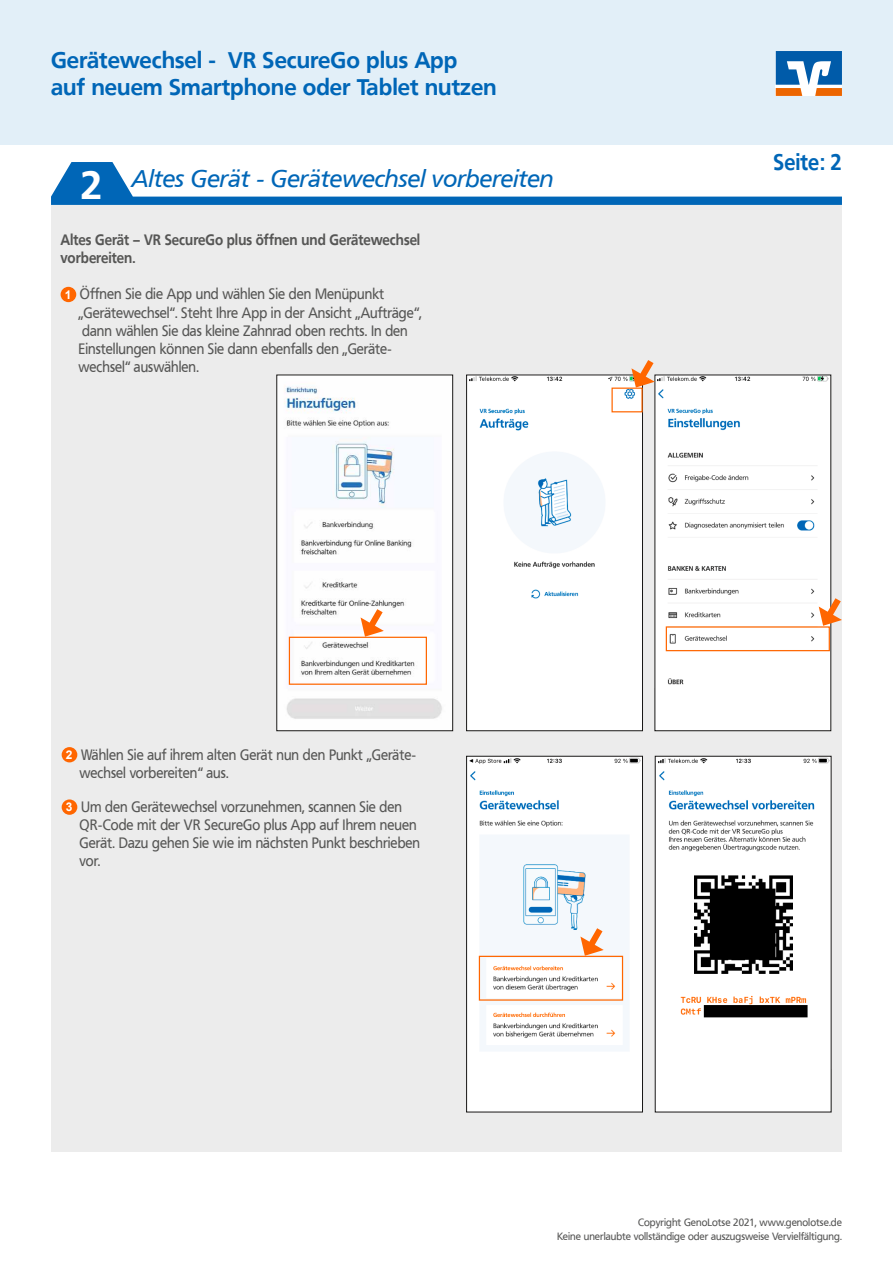
<style>
.page{position:relative;width:893px;height:1263px;background:#fff}
.page>*{position:absolute;margin:0;border:0;box-sizing:border-box;transform-origin:0 0}
.t1{font:700 39.3px "Frutiger VR";color:#fff}
.t2{font:italic 24px "Frutiger VR";color:#0066b7}
.t3{font:700 22.5px/27px "Frutiger VR";color:#0066b7}
.t4{font:700 22.5px "Frutiger VR";color:#0066b7;scale:.9 1}
.t5{font:15px/18px "Frutiger VR";color:#565655;scale:.9 1}
.t6{font:700 15px/18px "Frutiger VR";color:#565655;scale:.9 1}
.t7{font:10.5px/13.5px "Frutiger VR";color:#565655;text-align:right;scale:.95 1}
.s1{font-family:"Arial";font-weight:700;font-size:12px;color:#fff}
</style>
<div class="page">
<div style="left:0;top:0;width:893px;height:145px;background:#e2eff8"></div>
<svg style="left:776px;top:51px;width:66px;height:45px;background:#6e8eac"></svg>
<div style="left:51px;top:201px;width:791px;height:951px;background:#ececec"></div>
<svg style="left:51px;top:162px;width:791px;height:43px"></svg>
<div style="left:61px;top:287px;width:15px;height:15px;background:#f60;border-radius:50%"></div>
<div style="left:655px;top:375px;width:176px;height:356px;background:#fff"></div>
<img style="left:658px;top:377px;width:171px;height:308px">
<div style="left:62px;top:747px;width:15px;height:15px;background:#f60;border-radius:50%"></div>
<div style="left:62px;top:799px;width:15px;height:16px;background:#f60;border-radius:50%"></div>
<img style="left:279px;top:377px;width:172px;height:352px">
<div style="left:277px;top:375px;width:176px;height:356px;border:1px solid #181716"></div>
<div style="left:289px;top:637px;width:138px;height:48px;border:1px solid #f60"></div>
<svg style="left:361px;top:602px;width:27px;height:35px"></svg>
<div style="left:467px;top:375px;width:175px;height:356px;background:#fff"></div>
<img style="left:469px;top:377px;width:172px;height:222px">
<div style="left:466px;top:375px;width:177px;height:356px;border:1px solid #181716"></div>
<div style="left:611px;top:388px;width:32px;height:24px;border:1px solid #f60"></div>
<svg style="left:631px;top:360px;width:28px;height:28px"></svg>
<div style="left:666px;top:626px;width:164px;height:25px;border:1px solid #f60"></div>
<svg style="left:819px;top:591px;width:23px;height:35px"></svg>
<div style="left:467px;top:756px;width:175px;height:356px;background:#fff"></div>
<img style="left:469px;top:758px;width:172px;height:293px">
<div style="left:466px;top:756px;width:177px;height:356px;border:1px solid #181716"></div>
<div style="left:655px;top:756px;width:176px;height:356px;background:#fff"></div>
<img style="left:658px;top:758px;width:171px;height:260px">
<div style="left:479px;top:956px;width:144px;height:45px;border:1px solid #f60"></div>
<svg style="left:580px;top:921px;width:28px;height:35px"></svg>
<h3 class="t3" style="left:51px;top:47px;width:447px">Gerätewechsel - VR SecureGo plus App auf neuem Smartphone oder Tablet nutzen</h3>
<h2 class="t2" style="left:132px;top:164px;width:423px">Altes Gerät - Gerätewechsel vorbereiten</h2>
<h1 class="t1" style="left:80px;top:161px;width:24px">2</h1>
<p class="t6" style="left:61px;top:231px;width:401px">Altes Gerät – VR SecureGo plus öffnen und Gerätewechsel vorbereiten.</p>
<p class="t5" style="left:79px;top:285px;width:383px;text-indent:-14px"><span class="s1">1</span> Öffnen Sie die App und wählen Sie den Menüpunkt „Gerätewechsel“. Steht Ihre App in der Ansicht „Aufträge“, dann wählen Sie das kleine Zahnrad oben rechts. In den Einstellungen können Sie dann ebenfalls den „Geräte&shy;wechsel“ auswählen.</p>
<p class="t5" style="left:80px;top:746px;width:375px;text-indent:-14px"><span class="s1">2</span> Wählen Sie auf ihrem alten Gerät nun den Punkt „Geräte&shy;wechsel vorbereiten“ aus.</p>
<p class="t5" style="left:80px;top:798px;width:380px;text-indent:-14px"><span class="s1">3</span> Um den Gerätewechsel vorzunehmen, scannen Sie den QR-Code mit der VR SecureGo plus App auf Ihrem neuen Gerät. Dazu gehen Sie wie im nächsten Punkt beschrieben vor.</p>
<h3 class="t4" style="left:774px;top:149px;width:77px">Seite: 2</h3>
<p class="t7" style="left:557px;top:1216px;width:301px">Copyright GenoLotse 2021, www.genolotse.de<br>Keine unerlaubte vollständige oder auszugsweise Vervielfältigung.</p>
</div>
